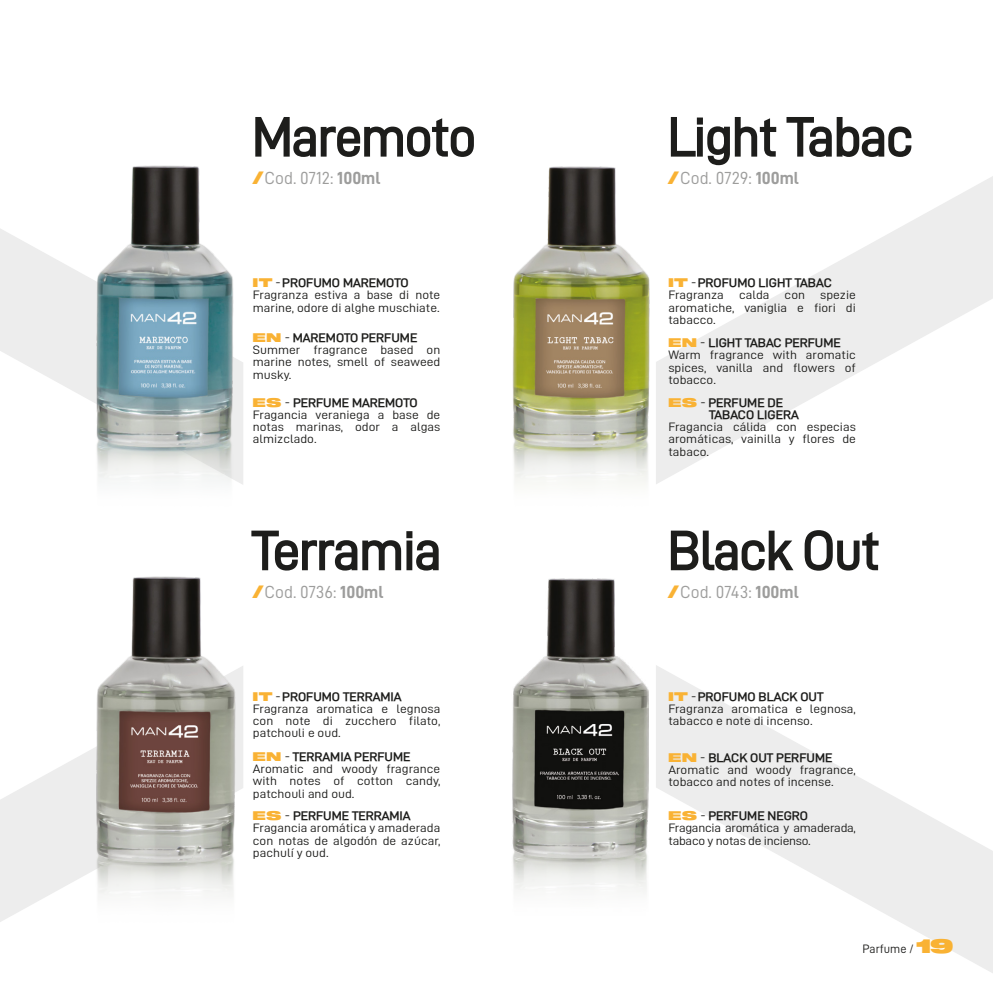
<style>
.page{position:relative;width:993px;height:993px;background:#fff}
.page>*{position:absolute;margin:0;border:0;box-sizing:border-box;transform-origin:0 0}
.t1{font:700 54.25px "D DIN PRO Semi";letter-spacing:-.02em;color:#1d1d1b}
.t2{font:17.5px "D DIN PRO Regular";color:#9d9d9c}
.t3{font:12.25px/12.2px "D DIN PRO Regular";color:#1d1d1b;text-align:justify;scale:1.09 1}
.t4{font:700 12.25px/12.2px "D DIN PRO Semi";color:#1d1d1b;scale:1.09 1}
.t5{font:12.25px/12.2px "D DIN PRO Regular";letter-spacing:-.02em;color:#1d1d1b;scale:1.09 1}
.t6{font:12.25px "D DIN PRO Regular";color:#1d1d1b}
.s1{font-family:"Sequel 100 Black 105";color:#f9b234}
.s2{font-family:"D DIN PRO Bold"}
.s3{font-family:"Sequel 100 Black 95";font-weight:400;color:#f9b234}
.s4{font-family:"D DIN PRO Regular";font-weight:400}
.s5{font-family:"Sequel 100 Black 105";font-size:19.25px;color:#f9b234}
</style>
<div class="page">
<svg style="left:0;top:229px;width:43px;height:145px;fill:#ededed"></svg>
<svg style="left:683px;top:177px;width:309px;height:292px"></svg>
<svg style="left:656px;top:665px;width:336px;height:308px"></svg>
<svg style="left:0;top:780px;width:36px;height:142px;background:#efefef"></svg>
<img style="left:43px;top:165px;width:200px;height:320px">
<img style="left:512px;top:166px;width:171px;height:319px">
<img style="left:36px;top:576px;width:207px;height:326px">
<img style="left:512px;top:578px;width:136px;height:315px">
<h1 class="t1" style="left:252px;top:106px;width:225px">Maremoto</h1>
<h2 class="t2" style="left:252px;top:168px;width:130px"><span class="s1">/</span>Cod. 0712: <span class="s2">100ml</span></h2>
<p class="t4" style="left:253px;top:276px;width:144px"><span class="s3">IT</span> <span class="s4">-</span> PROFUMO MAREMOTO</p>
<p class="t3" style="left:253px;top:288px;width:173px">Fragranza estiva a base di note marine, odore di alghe muschiate.</p>
<p class="t4" style="left:253px;top:331px;width:152px"><span class="s3">EN</span> <span class="s4">-</span> MAREMOTO PERFUME</p>
<p class="t3" style="left:253px;top:343px;width:173px">Summer fragrance based on marine notes, smell of seaweed musky.</p>
<p class="t4" style="left:253px;top:396px;width:152px"><span class="s3">ES</span> <span class="s4">-</span> PERFUME MAREMOTO</p>
<p class="t3" style="left:253px;top:408px;width:173px">Fragancia veraniega a base de notas marinas, odor a algas almizclado.</p>
<h1 class="t1" style="left:252px;top:519px;width:191px">Terramia</h1>
<h2 class="t2" style="left:252px;top:581px;width:133px"><span class="s1">/</span>Cod. 0736: <span class="s2">100ml</span></h2>
<p class="t4" style="left:253px;top:689px;width:138px"><span class="s3">IT</span> <span class="s4">-</span> PROFUMO TERRAMIA</p>
<p class="t3" style="left:253px;top:702px;width:173px">Fragranza aromatica e legnosa con note di zucchero filato, patchouli e oud.</p>
<p class="t4" style="left:253px;top:750px;width:146px"><span class="s3">EN</span> <span class="s4">-</span> TERRAMIA PERFUME</p>
<p class="t3" style="left:253px;top:762px;width:173px">Aromatic and woody fragrance with notes of cotton candy, patchouli and oud.</p>
<p class="t4" style="left:253px;top:809px;width:146px"><span class="s3">ES</span> <span class="s4">-</span> PERFUME TERRAMIA</p>
<p class="t3" style="left:253px;top:821px;width:173px">Fragancia aromática y amaderada con notas de algodón de azúcar, pachulí y oud.</p>
<h1 class="t1" style="left:667px;top:106px;width:247px">Light Tabac</h1>
<h2 class="t2" style="left:667px;top:168px;width:133px"><span class="s1">/</span>Cod. 0729: <span class="s2">100ml</span></h2>
<p class="t4" style="left:668px;top:276px;width:151px"><span class="s3">IT</span> <span class="s4">-</span> PROFUMO LIGHT TABAC</p>
<p class="t3" style="left:668px;top:288px;width:173px">Fragranza calda con spezie aromatiche, vaniglia e fiori di tabacco.</p>
<p class="t4" style="left:668px;top:336px;width:160px"><span class="s3">EN</span> <span class="s4">-</span> LIGHT TABAC PERFUME</p>
<p class="t3" style="left:668px;top:349px;width:173px">Warm fragrance with aromatic spices, vanilla and flowers of tobacco.</p>
<p class="t4" style="left:708px;top:396px;width:84px;text-indent:-41px"><span class="s3">ES</span> <span class="s4">-</span> PERFUME DE<br>TABACO LIGERA</p>
<p class="t3" style="left:668px;top:420px;width:173px">Fragancia cálida con especias aromáticas, vainilla y flores de tabaco.</p>
<h1 class="t1" style="left:667px;top:519px;width:214px">Black Out</h1>
<h2 class="t2" style="left:667px;top:581px;width:133px"><span class="s1">/</span>Cod. 0743: <span class="s2">100ml</span></h2>
<p class="t4" style="left:668px;top:689px;width:144px"><span class="s3">IT</span> <span class="s4">-</span> PROFUMO BLACK OUT</p>
<p class="t3" style="left:668px;top:702px;width:173px">Fragranza aromatica e legnosa, tabacco e note di incenso.</p>
<p class="t4" style="left:668px;top:750px;width:152px"><span class="s3">EN</span> <span class="s4">-</span> BLACK OUT PERFUME</p>
<p class="t3" style="left:668px;top:763px;width:173px">Aromatic and woody fragrance, tobacco and notes of incense.</p>
<p class="t4" style="left:668px;top:809px;width:130px"><span class="s3">ES</span> <span class="s4">-</span> PERFUME NEGRO</p>
<p class="t5" style="left:668px;top:821px;width:173px">Fragancia aromática y amaderada, tabaco y notas de incienso.</p>
<p class="t6" style="left:862px;top:941px;width:92px">Parfume / <span class="s5">19</span></p>
</div>
